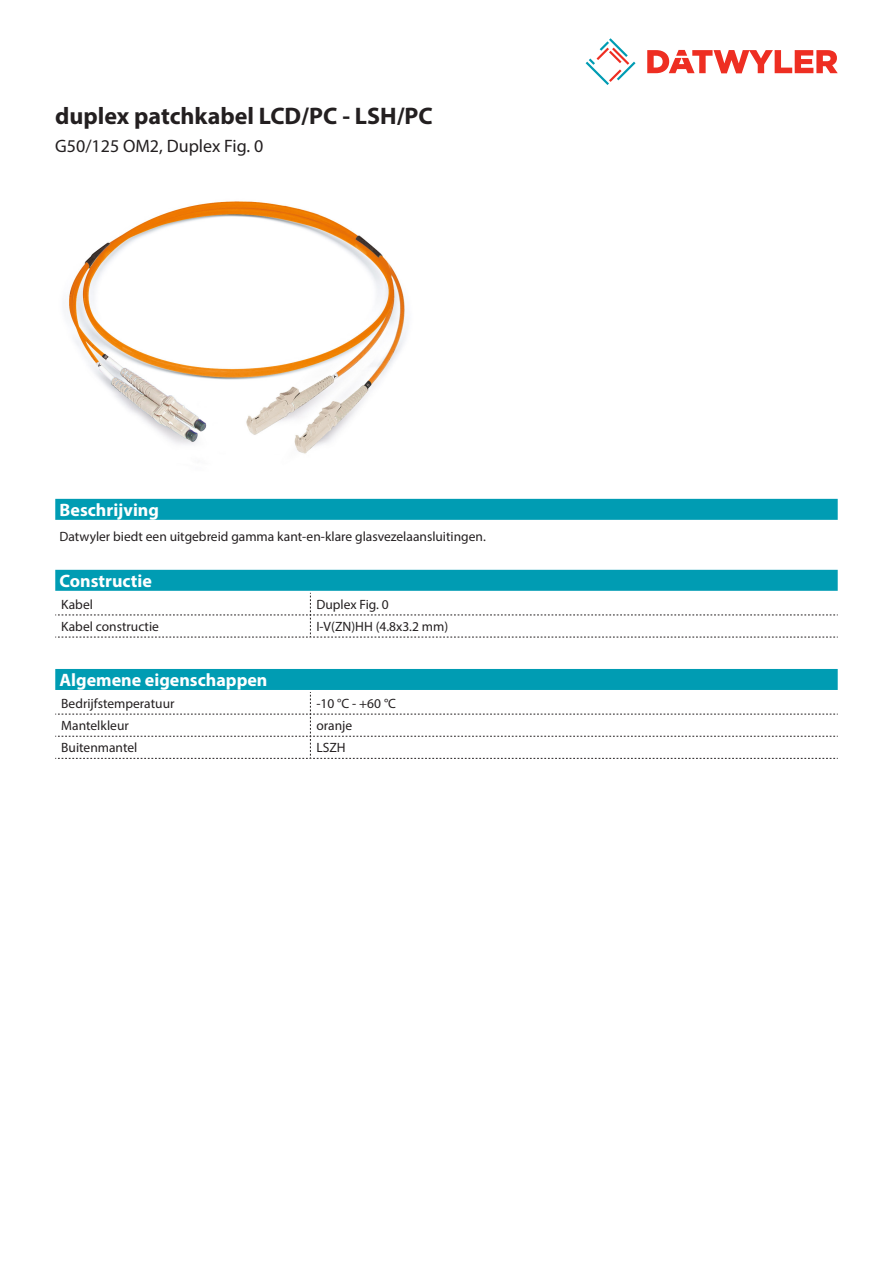
<style>
.page{position:relative;width:893px;height:1263px;background:#fff}
.page>*{position:absolute;margin:0;border:0;box-sizing:border-box;transform-origin:0 0}
.Product_Head{font:700 24px "Myriad Pro";color:#231f20}
.Standard_Head_Proper{font:700 18px "Myriad Pro";color:#fff}
.SubHead{font:18px "Myriad Pro";color:#231f20}
.myriad_light_propert{font:13.5px "Myriad Pro";color:#231f20}
.Standard_text{font:13.5px "Myriad Pro";color:#231f20}
</style>
<div class="page">
<svg style="left:586px;top:38px;width:49px;height:47px"></svg>
<svg style="left:647px;top:50px;width:191px;height:23px"></svg>
<div style="left:55px;top:570px;width:783px;height:21px;background:#009cb3"></div>
<svg style="left:55px;top:593px;width:783px;height:45px"></svg>
<img style="left:67px;top:201px;width:340px;height:253px">
<div style="left:55px;top:499px;width:783px;height:21px;background:#009cb3"></div>
<div style="left:55px;top:669px;width:783px;height:21px;background:#009cb3"></div>
<svg style="left:55px;top:692px;width:783px;height:67px"></svg>
<p class="Product_Head" style="left:55px;top:101px;width:379px">duplex patchkabel LCD/PC - LSH/PC</p>
<p class="SubHead" style="left:55px;top:135px;width:210px">G50/125 OM2, Duplex Fig. 0</p>
<p class="Standard_Head_Proper" style="left:60px;top:498px;width:101px">Beschrijving</p>
<p class="Standard_text" style="left:60px;top:528px;width:428px">Datwyler biedt een uitgebreid gamma kant-en-klare glasvezelaansluitingen.</p>
<p class="Standard_Head_Proper" style="left:60px;top:569px;width:94px">Constructie</p>
<p class="myriad_light_propert" style="left:61px;top:596px;width:33px">Kabel</p>
<p class="myriad_light_propert" style="left:316px;top:596px;width:74px">Duplex Fig. 0</p>
<p class="myriad_light_propert" style="left:61px;top:618px;width:99px">Kabel constructie</p>
<p class="myriad_light_propert" style="left:316px;top:618px;width:133px">I-V(ZN)HH (4.8x3.2 mm)</p>
<p class="Standard_Head_Proper" style="left:60px;top:668px;width:209px">Algemene eigenschappen</p>
<p class="myriad_light_propert" style="left:61px;top:695px;width:115px">Bedrijfstemperatuur</p>
<p class="myriad_light_propert" style="left:316px;top:695px;width:81px">-10 °C - +60 °C</p>
<p class="myriad_light_propert" style="left:61px;top:717px;width:69px">Mantelkleur</p>
<p class="myriad_light_propert" style="left:316px;top:717px;width:37px">oranje</p>
<p class="myriad_light_propert" style="left:61px;top:739px;width:78px">Buitenmantel</p>
<p class="myriad_light_propert" style="left:316px;top:739px;width:31px">LSZH</p>
</div>
